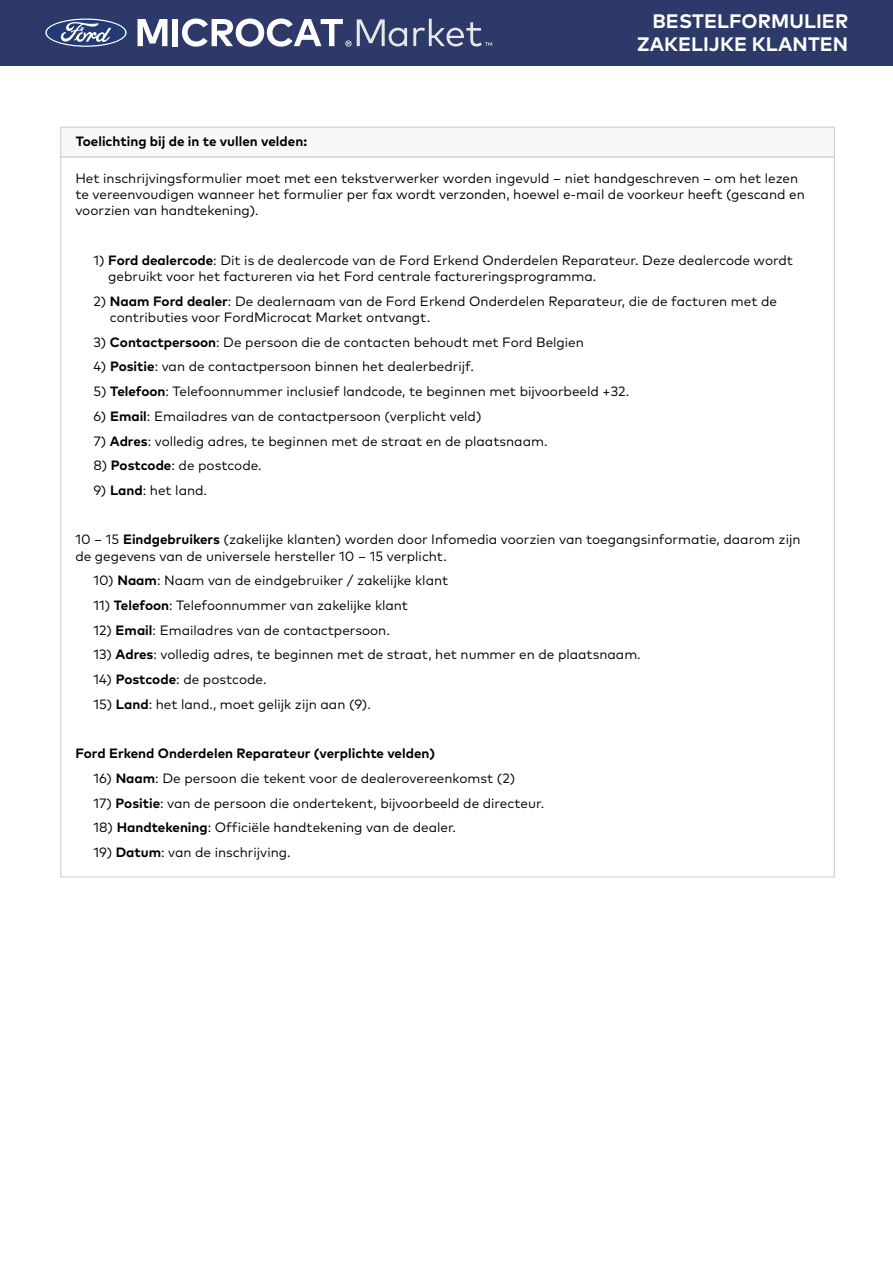
<style>
.page{position:relative;width:893px;height:1263px;background:#fff}
.page>*{position:absolute;margin:0;border:0;box-sizing:border-box;transform-origin:0 0}
.t1{font:700 19.5px/23.4px "FF Mark Pro";letter-spacing:.005em;color:#fff;text-align:right}
.t2{font:13.5px/16.2px "FF Mark Pro";color:#000}
.t3{font:700 13.5px "FF Mark Pro";color:#000}
.s1{font-weight:700}
</style>
<div class="page">
<div style="left:0;top:0;width:893px;height:66px;background:#2d3968"></div>
<div style="left:60px;top:127px;width:775px;height:30px;background:#f7f8f9;border:1px solid #cdcccb"></div>
<div style="left:60px;top:157px;width:775px;height:720px;background:#fff;border:1px solid #cdcccb"></div>
<svg style="left:45px;top:18px;width:82px;height:30px"></svg>
<svg style="left:138px;top:19px;width:29px;height:27px"></svg>
<div style="left:173px;top:19px;width:5px;height:27px;background:#fff"></div>
<svg style="left:182px;top:18px;width:225px;height:29px"></svg>
<svg style="left:413px;top:19px;width:79px;height:27px"></svg>
<h1 class="t1" style="left:637px;top:8px;width:213px">BESTELFORMULIER<br>ZAKELIJKE KLANTEN</h1>
<p class="t3" style="left:76px;top:131px;width:233px">Toelichting bij de in te vullen velden:</p>
<p class="t2" style="left:75px;top:169px;width:731px">Het inschrijvingsformulier moet met een tekstverwerker worden ingevuld – niet handgeschreven – om het lezen te vereenvoudigen wanneer het formulier per fax wordt verzonden, hoewel e-mail de voorkeur heeft (gescand en voorzien van handtekening).</p>
<p class="t2" style="left:108px;top:251px;width:686px;text-indent:-15px">1) <span class="s1">Ford dealercode</span>: Dit is de dealercode van de Ford Erkend Onderdelen Reparateur. Deze dealercode wordt gebruikt voor het factureren via het Ford centrale factureringsprogramma.</p>
<p class="t2" style="left:110px;top:292px;width:669px;text-indent:-17px">2) <span class="s1">Naam Ford dealer</span>: De dealernaam van de Ford Erkend Onderdelen Reparateur, die de facturen met de contributies voor FordMicrocat Market ontvangt.</p>
<p class="t2" style="left:93px;top:333px;width:492px">3) <span class="s1">Contactpersoon</span>: De persoon die de contacten behoudt met Ford Belgien</p>
<p class="t2" style="left:93px;top:357px;width:382px">4) <span class="s1">Positie</span>: van de contactpersoon binnen het dealerbedrijf.</p>
<p class="t2" style="left:93px;top:382px;width:537px">5) <span class="s1">Telefoon</span>: Telefoonnummer inclusief landcode, te beginnen met bijvoorbeeld +32.</p>
<p class="t2" style="left:93px;top:407px;width:390px">6) <span class="s1">Email</span>: Emailadres van de contactpersoon (verplicht veld)</p>
<p class="t2" style="left:93px;top:432px;width:456px">7) <span class="s1">Adres</span>: volledig adres, te beginnen met de straat en de plaatsnaam.</p>
<p class="t2" style="left:93px;top:456px;width:170px">8) <span class="s1">Postcode</span>: de postcode.</p>
<p class="t2" style="left:93px;top:481px;width:115px">9) <span class="s1">Land</span>: het land.</p>
<p class="t2" style="left:75px;top:530px;width:727px">10 – 15 <span class="s1">Eindgebruikers</span> (zakelijke klanten) worden door Infomedia voorzien van toegangsinformatie, daarom zijn de gegevens van de universele hersteller 10 – 15 verplicht.</p>
<p class="t2" style="left:93px;top:571px;width:356px">10) <span class="s1">Naam</span>: Naam van de eindgebruiker / zakelijke klant</p>
<p class="t2" style="left:93px;top:596px;width:316px">11) <span class="s1">Telefoon</span>: Telefoonnummer van zakelijke klant</p>
<p class="t2" style="left:93px;top:621px;width:298px">12) <span class="s1">Email</span>: Emailadres van de contactpersoon.</p>
<p class="t2" style="left:93px;top:645px;width:549px">13) <span class="s1">Adres</span>: volledig adres, te beginnen met de straat, het nummer en de plaatsnaam.</p>
<p class="t2" style="left:93px;top:670px;width:175px">14) <span class="s1">Postcode</span>: de postcode.</p>
<p class="t2" style="left:93px;top:695px;width:279px">15) <span class="s1">Land</span>: het land., moet gelijk zijn aan (9).</p>
<p class="t3" style="left:75px;top:743px;width:361px">Ford Erkend Onderdelen Reparateur (verplichte velden)</p>
<p class="t2" style="left:93px;top:769px;width:423px">16) <span class="s1">Naam</span>: De persoon die tekent voor de dealerovereenkomst (2)</p>
<p class="t2" style="left:93px;top:794px;width:452px">17) <span class="s1">Positie</span>: van de persoon die ondertekent, bijvoorbeeld de directeur.</p>
<p class="t2" style="left:93px;top:818px;width:364px">18) <span class="s1">Handtekening</span>: Officiële handtekening van de dealer.</p>
<p class="t2" style="left:93px;top:843px;width:199px">19) <span class="s1">Datum</span>: van de inschrijving.</p>
</div>
